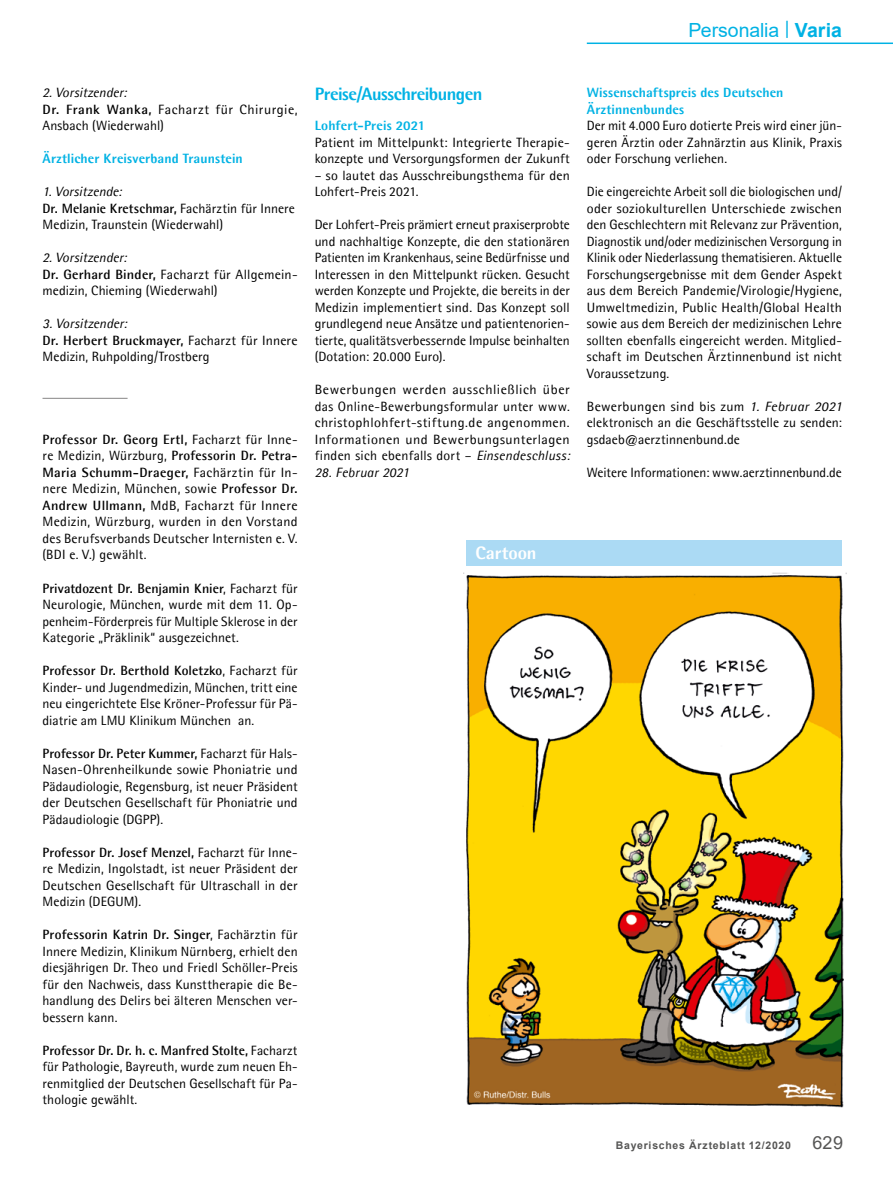
<style>
.page{position:relative;width:893px;height:1191px;background:#fff}
.page>*{position:absolute;margin:0;border:0;box-sizing:border-box;transform-origin:0 0}
.t1{font:19.5px "Arial";letter-spacing:-.005em;color:#00b2e4}
.t2{font:800 18px "Agfa Rotis Semisans";letter-spacing:-.03em;color:#00b2e4}
.t3{font:800 18px "Agfa Rotis Semisans";color:#fff}
.t4{font:13.5px/16.5px "Agfa Rotis Semisans";letter-spacing:.005em;color:#000;text-align:justify}
.t5{font:800 13.5px/16.5px "Agfa Rotis Semisans";letter-spacing:.01em;color:#00b2e4}
.t6{font:13.5px/16.5px "Agfa Rotis Semisans";letter-spacing:.025em;color:#000}
.t7{font:italic 13.5px "Agfa Rotis Semisans";letter-spacing:.02em;color:#000}
.t8{font:700 10.5px "Arial";letter-spacing:.075em;color:#565655}
.s1{font-weight:700}
.s2{font-style:italic}
.s3{font-weight:400;font-size:18px}
</style>
<div class="page">
<hr style="left:587px;top:43px;width:306px;height:1px;background:#00b2e4">
<hr style="left:43px;top:398px;width:85px;height:1px;background:#868585">
<div style="left:467px;top:540px;width:375px;height:26px;background:#abdaf4"></div>
<img style="left:463px;top:572px;width:383px;height:536px">
<h1 class="t1" style="left:688px;top:16px;width:155px">Personalia <sup>|</sup> <span class="s1">Varia</span></h1>
<p class="t6" style="left:43px;top:84px;width:257px"><span class="s2">2. Vorsitzender:<br></span><span class="s1">Dr. Frank Wanka,</span> Facharzt für Chirurgie,<br>Ansbach (Wiederwahl)</p>
<p class="t5" style="left:43px;top:150px;width:202px">Ärztlicher Kreisverband Traunstein</p>
<p class="t4" style="left:43px;top:183px;width:254px;text-align:left"><span class="s2">1. Vorsitzende:<br></span><span class="s1">Dr. Melanie Kretschmar,</span> Fachärztin für Innere<br>Medizin, Traunstein (Wiederwahl)</p>
<p class="t4" style="left:43px;top:249px;width:255px;text-align:left"><span class="s2">2. Vorsitzender:<br></span><span class="s1">Dr. Gerhard Binder,</span> Facharzt für Allgemein&shy;medizin, Chieming (Wiederwahl)</p>
<p class="t4" style="left:43px;top:315px;width:257px;text-align:left"><span class="s2">3. Vorsitzender:<br></span><span class="s1">Dr. Herbert Bruckmayer,</span> Facharzt für Innere<br>Medizin, Ruhpolding/Trostberg</p>
<p class="t4" style="left:43px;top:431px;width:257px"><span class="s1">Professor Dr. Georg Ertl,</span> Facharzt für Inne&shy;re Medizin, Würzburg, <span class="s1">Professorin Dr. Petra-Maria Schumm-Draeger,</span> Fachärztin für In&shy;nere Medizin, München, sowie <span class="s1">Professor Dr.<br>Andrew Ullmann,</span> MdB, Facharzt für Innere Medizin, Würzburg, wurden in den Vorstand des Berufsverbands Deutscher Internisten e. V. (BDI e. V.) gewählt.</p>
<p class="t4" style="left:43px;top:579px;width:257px"><span class="s1">Privatdozent Dr. Benjamin Knier</span>, Facharzt für Neurologie, München, wurde mit dem 11. Op&shy;penheim-Förderpreis für Multiple Sklerose in der Kategorie „Präklinik“ ausgezeichnet.</p>
<p class="t4" style="left:43px;top:662px;width:257px"><span class="s1">Professor Dr. Berthold Koletzko</span>, Facharzt für Kinder- und Jugendmedizin, München, tritt eine neu eingerichtete Else Kröner-Professur für Pä&shy;diatrie am LMU Klinikum München an.</p>
<p class="t4" style="left:43px;top:744px;width:257px"><span class="s1">Professor Dr. Peter Kummer,</span> Facharzt für Hals-Nasen-Ohrenheilkunde sowie Phoniatrie und Pädaudiologie, Regensburg, ist neuer Präsident der Deutschen Gesellschaft für Phoniatrie und Pädaudiologie (DGPP).</p>
<p class="t4" style="left:43px;top:843px;width:257px"><span class="s1">Professor Dr. Josef Menzel,</span> Facharzt für Inne&shy;re Medizin, Ingolstadt, ist neuer Präsident der Deutschen Gesellschaft für Ultraschall in der Medizin (DEGUM).</p>
<p class="t4" style="left:43px;top:926px;width:257px"><span class="s1">Professorin Katrin Dr. Singer</span>, Fachärztin für Innere Medizin, Klinikum Nürnberg, erhielt den diesjährigen Dr. Theo und Friedl Schöller-Preis für den Nachweis, dass Kunsttherapie die Be&shy;handlung des Delirs bei älteren Menschen ver&shy;bessern kann.</p>
<p class="t4" style="left:43px;top:1041px;width:257px"><span class="s1">Professor Dr. Dr. h. c. Manfred Stolte,</span> Facharzt für Pathologie, Bayreuth, wurde zum neuen Eh&shy;renmitglied der Deutschen Gesellschaft für Pa&shy;thologie gewählt.</p>
<h2 class="t2" style="left:315px;top:82px;width:169px">Preise/Ausschreibungen</h2>
<p class="t5" style="left:315px;top:117px;width:112px">Lohfert-Preis 2021</p>
<p class="t4" style="left:315px;top:134px;width:257px">Patient im Mittelpunkt: Integrierte Therapie&shy;konzepte und Versorgungsformen der Zukunft</p>
<p class="t4" style="left:315px;top:167px;width:257px">– so lautet das Ausschreibungsthema für den<br>Lohfert-Preis 2021.</p>
<p class="t4" style="left:315px;top:216px;width:257px">Der Lohfert-Preis prämiert erneut praxiserprobte und nachhaltige Konzepte, die den stationären Patienten im Krankenhaus, seine Bedürfnisse und Interessen in den Mittelpunkt rücken. Gesucht werden Konzepte und Projekte, die bereits in der Medizin implementiert sind. Das Konzept soll grundlegend neue Ansätze und patientenorien&shy;tierte, qualitätsverbessernde Impulse beinhalten (Dotation: 20.000 Euro).</p>
<p class="t4" style="left:315px;top:381px;width:257px">Bewerbungen werden ausschließlich über das Online-Bewerbungsformular unter www. christophlohfert-stiftung.de angenommen.<br>Informationen und Bewerbungsunterlagen finden sich ebenfalls dort – <span class="s2">Einsendeschluss:</span></p>
<p class="t7" style="left:315px;top:464px;width:96px">28. Februar 2021</p>
<p class="t5" style="left:587px;top:84px;width:198px">Wissenschaftspreis des Deutschen<br>Ärztinnenbundes</p>
<p class="t4" style="left:587px;top:117px;width:257px">Der mit 4.000 Euro dotierte Preis wird einer jün&shy;geren Ärztin oder Zahnärztin aus Klinik, Praxis oder Forschung verliehen.</p>
<p class="t4" style="left:587px;top:183px;width:257px">Die eingereichte Arbeit soll die biologischen und/ oder soziokulturellen Unterschiede zwischen den Geschlechtern mit Relevanz zur Prävention, Diagnostik und/oder medizinischen Versorgung in Klinik oder Niederlassung thematisieren. Aktuelle Forschungsergebnisse mit dem Gender Aspekt aus dem Bereich Pandemie/Virologie/Hygiene, Umweltmedizin, Public Health/Global Health sowie aus dem Bereich der medizinischen Lehre sollten ebenfalls eingereicht werden. Mitglied&shy;schaft im Deutschen Ärztinnenbund ist nicht Voraussetzung.</p>
<p class="t4" style="left:587px;top:398px;width:257px">Bewerbungen sind bis zum <span class="s2">1. Februar 2021 </span>elektronisch an die Geschäftsstelle zu senden: gsdaeb@aerztinnenbund.de</p>
<p class="t4" style="left:587px;top:464px;width:257px">Weitere Informationen: www.aerztinnenbund.de</p>
<h2 class="t3" style="left:475px;top:542px;width:63px">Cartoon</h2>
<p class="t8" style="left:616px;top:1137px;width:229px">Bayerisches Ärzteblatt 12/2020 <span class="s3">629</span></p>
</div>
